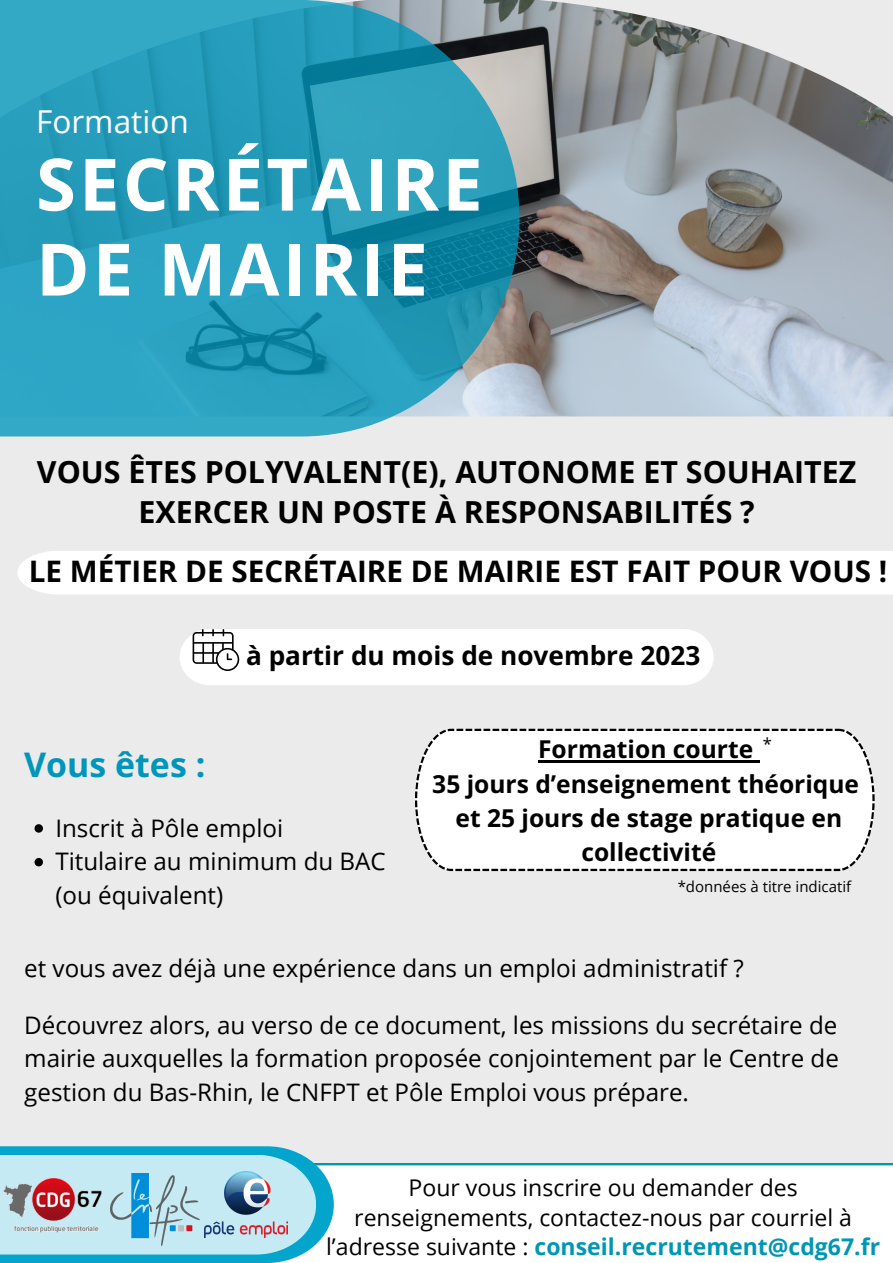
<style>
.page{position:relative;width:893px;height:1263px;background:#ebebeb}
.page>*{position:absolute;margin:0;border:0;box-sizing:border-box;transform-origin:0 0}
.t1{font:700 72.3px/84.9px "Open Sans";letter-spacing:.045em;color:#fff}
.t2{font:700 33.9px "Open Sans";color:#0096bb}
.t3{font:31.58px "Open Sans";color:#fff}
.t4{font:700 30.38px/40.5px "Open Sans";color:#000;text-align:center}
.t5{font:700 29.62px "Open Sans";color:#000}
.t6{font:700 26.17px "Open Sans";color:#000}
.t7{font:700 24.6px/34.3px "Open Sans";color:#000;text-align:center}
.t8{font:24.15px/33.8px "Open Sans";color:#000}
.t9{font:23.02px/29.2px "Open Sans";color:#000;text-align:center}
.t10{font:16.5px "Open Sans";color:#000}
.t11{font:15px "Open Sans";color:#000}
.s1{font-weight:700;color:#0097b2}
</style>
<div class="page">
<div style="left:334px;top:1163px;width:559px;height:100px;background:#fff"></div>
<svg style="left:0;top:1146px;width:334px;height:117px;fill:#04a5cd"></svg>
<img style="left:519px;top:0;width:374px;height:416px">
<svg style="left:0;top:0;width:519px;height:436px;fill:#2ba2be"></svg>
<div style="left:17px;top:551px;width:876px;height:44px;background:#fff"></div>
<svg style="left:415px;top:729px;width:459px;height:142px;fill:#fff"></svg>
<div style="left:180px;top:629px;width:533px;height:56px;background:#fff"></div>
<svg style="left:0;top:1155px;width:316px;height:99px;fill:#c6eaf3"></svg>
<img style="left:204px;top:1171px;width:84px;height:67px">
<svg style="left:35px;top:824px;width:8px;height:9px"></svg>
<svg style="left:35px;top:858px;width:8px;height:8px"></svg>
<img style="left:0;top:1174px;width:105px;height:64px">
<img style="left:110px;top:1174px;width:90px;height:71px">
<hr style="left:538px;top:760px;width:215px;height:2px;background:#000">
<svg style="left:753px;top:760px;width:6px;height:2px"></svg>
<p class="t3" style="left:36px;top:99px;width:154px">Formation</p>
<p class="t1" style="left:36px;top:140px;width:448px">SECRÉTAIRE<br>DE MAIRIE</p>
<p class="t4" style="left:37px;top:450px;width:821px">VOUS ÊTES POLYVALENT(E), AUTONOME ET SOUHAITEZ<br>EXERCER UN POSTE À RESPONSABILITÉS ?</p>
<p class="t5" style="left:29px;top:550px;width:860px">LE MÉTIER DE SECRÉTAIRE DE MAIRIE EST FAIT POUR VOUS !</p>
<p class="t6" style="left:246px;top:637px;width:456px">à partir du mois de novembre 2023</p>
<p class="t2" style="left:24px;top:741px;width:183px">Vous êtes :</p>
<p class="t8" style="left:55px;top:810px;width:229px">Inscrit à Pôle emploi</p>
<p class="t8" style="left:55px;top:844px;width:332px">Titulaire au minimum du BAC (ou équivalent)</p>
<p class="t10" style="left:763px;top:733px;width:11px">*</p>
<p class="t7" style="left:538px;top:732px;width:217px">Formation courte</p>
<p class="t7" style="left:432px;top:766px;width:428px">35 jours d’enseignement théorique</p>
<p class="t7" style="left:455px;top:800px;width:388px">et 25 jours de stage pratique en collectivité</p>
<p class="t11" style="left:677px;top:876px;width:175px">*données à titre indicatif</p>
<p class="t8" style="left:24px;top:950px;width:721px">et vous avez déjà une expérience dans un emploi administratif ?</p>
<p class="t8" style="left:24px;top:1007px;width:816px;text-align:justify">Découvrez alors, au verso de ce document, les missions du secrétaire de mairie auxquelles la formation proposée conjointement par le Centre de gestion du Bas-Rhin, le CNFPT et Pôle Emploi vous prépare.</p>
<p class="t9" style="left:326px;top:1173px;width:555px">Pour vous inscrire ou demander des renseignements, contactez-nous par courriel à l’adresse suivante : <span class="s1">conseil.recrutement@cdg67.fr</span></p>
</div>
